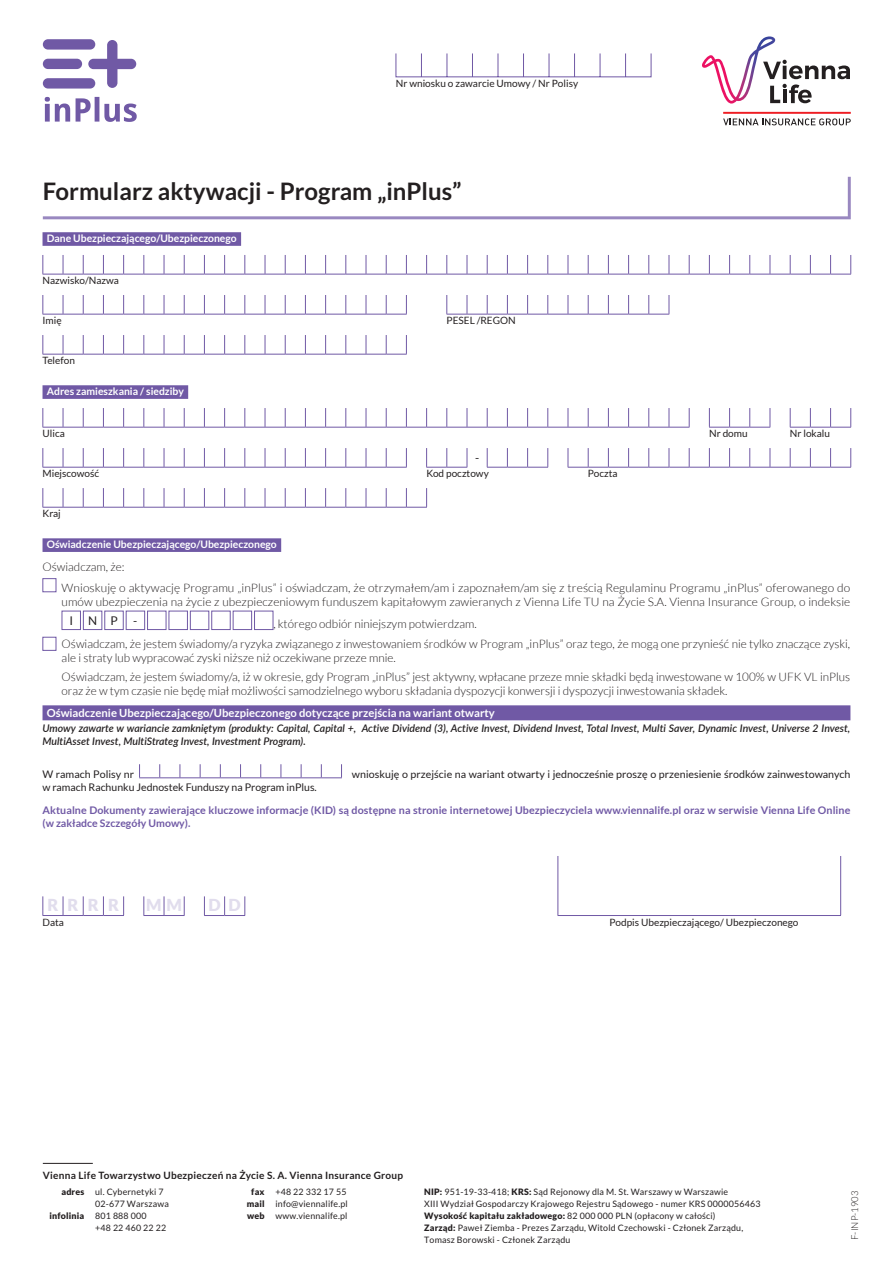
<style>
.page{position:relative;width:893px;height:1263px;background:#fff}
.page>*{position:absolute;margin:0;border:0;box-sizing:border-box;transform-origin:0 0}
.t1{font:700 24px "Lato";color:#231f20}
.t2{font:900 16.5px "Lato";color:#e1dded}
.KUP-_TEKST_W_RAMKA{font:12px "Lato";color:#231f20}
.KUP-_WCIETY_4_5{font:300 11.7px/14.1px "Lato";color:#231f20}
.tytul_bold_belka_7_5{font:700 11.25px "Lato";color:#fff}
.TEKST_7_PT_REGULAR_p{font:italic 600 10.5px/12.6px "Lato";color:#231f20}
.TEKST_7_PT_REGULAR_p-2{font:700 10.5px/12.6px "Lato";letter-spacing:.005em;color:#7059a5}
.TEKST_7_PT_REGULAR_p-3{font:10.5px "Lato";letter-spacing:.005em;color:#231f20}
.belka_3_2-_font_6_9{font:700 10.35px "Lato";color:#fff}
.KUP-_PODPISY_POD_P{font:10.05px "Lato";color:#231f20}
.t3{font:700 10.05px "Lato";letter-spacing:.025em;color:#231f20}
.t4{font:300 9.45px "Lato";color:#231f20}
.t5{font:8.85px/12px "Lato";letter-spacing:.02em;color:#231f20}
.t6{font:900 8.85px "Lato";letter-spacing:.02em;color:#231f20}
.s1{font-weight:900}
.s2{font-weight:400}
</style>
<div class="page">
<svg style="left:395px;top:53px;width:257px;height:24px"></svg>
<svg style="left:43px;top:177px;width:808px;height:42px"></svg>
<hr style="left:43px;top:1163px;width:50px;height:1px;background:#231f20">
<hr style="left:723px;top:112px;width:128px;height:2px;background:#ee1d23">
<svg style="left:723px;top:118px;width:128px;height:7px"></svg>
<svg style="left:702px;top:36px;width:148px;height:68px"></svg>
<svg style="left:43px;top:39px;width:94px;height:83px"></svg>
<div style="left:43px;top:232px;width:198px;height:14px;background:#7059a5"></div>
<div style="left:43px;top:385px;width:145px;height:14px;background:#7059a5"></div>
<div style="left:43px;top:538px;width:238px;height:14px;background:#7059a5"></div>
<div style="left:43px;top:705px;width:807px;height:15px;background:#7059a5"></div>
<svg style="left:43px;top:255px;width:808px;height:20px"></svg>
<svg style="left:43px;top:295px;width:364px;height:20px"></svg>
<svg style="left:446px;top:295px;width:224px;height:20px"></svg>
<svg style="left:43px;top:335px;width:364px;height:20px"></svg>
<svg style="left:709px;top:408px;width:62px;height:20px"></svg>
<svg style="left:790px;top:408px;width:61px;height:20px"></svg>
<svg style="left:43px;top:408px;width:647px;height:20px"></svg>
<svg style="left:568px;top:448px;width:283px;height:20px"></svg>
<svg style="left:43px;top:448px;width:364px;height:20px"></svg>
<svg style="left:426px;top:448px;width:42px;height:20px"></svg>
<svg style="left:487px;top:448px;width:61px;height:20px"></svg>
<svg style="left:43px;top:488px;width:384px;height:20px"></svg>
<div style="left:43px;top:578px;width:13px;height:14px;border:1px solid #7059a5"></div>
<div style="left:62px;top:611px;width:19px;height:19px;border:1px solid #7059a5"></div>
<div style="left:83px;top:611px;width:19px;height:19px;border:1px solid #7059a5"></div>
<div style="left:104px;top:611px;width:20px;height:19px;border:1px solid #7059a5"></div>
<div style="left:126px;top:611px;width:19px;height:19px;border:1px solid #7059a5"></div>
<div style="left:147px;top:611px;width:19px;height:19px;border:1px solid #7059a5"></div>
<div style="left:169px;top:611px;width:19px;height:19px;border:1px solid #7059a5"></div>
<div style="left:190px;top:611px;width:19px;height:19px;border:1px solid #7059a5"></div>
<div style="left:211px;top:611px;width:20px;height:19px;border:1px solid #7059a5"></div>
<div style="left:233px;top:611px;width:19px;height:19px;border:1px solid #7059a5"></div>
<div style="left:254px;top:611px;width:19px;height:19px;border:1px solid #7059a5"></div>
<div style="left:43px;top:637px;width:13px;height:14px;border:1px solid #7059a5"></div>
<svg style="left:139px;top:764px;width:203px;height:14px"></svg>
<hr style="left:558px;top:856px;width:1px;height:59px;background:#7059a5">
<hr style="left:840px;top:856px;width:1px;height:59px;background:#7059a5">
<hr style="left:558px;top:915px;width:283px;height:1px;background:#7059a5">
<svg style="left:43px;top:896px;width:81px;height:20px"></svg>
<svg style="left:144px;top:896px;width:41px;height:20px"></svg>
<svg style="left:204px;top:896px;width:41px;height:20px"></svg>
<p class="KUP-_PODPISY_POD_P" style="left:396px;top:78px;width:184px">Nr wniosku o zawarcie Umowy / Nr Polisy</p>
<p class="t1" style="left:43px;top:177px;width:420px">Formularz aktywacji - Program „inPlus”</p>
<p class="belka_3_2-_font_6_9" style="left:47px;top:232px;width:191px">Dane Ubezpieczającego/Ubezpieczonego</p>
<p class="KUP-_PODPISY_POD_P" style="left:43px;top:275px;width:78px">Nazwisko/Nazwa</p>
<p class="KUP-_PODPISY_POD_P" style="left:43px;top:315px;width:21px">Imię</p>
<p class="KUP-_PODPISY_POD_P" style="left:447px;top:315px;width:71px">PESEL /REGON</p>
<p class="KUP-_PODPISY_POD_P" style="left:43px;top:355px;width:34px">Telefon</p>
<p class="belka_3_2-_font_6_9" style="left:47px;top:386px;width:139px">Adres zamieszkania / siedziby</p>
<p class="KUP-_PODPISY_POD_P" style="left:43px;top:428px;width:24px">Ulica</p>
<p class="KUP-_PODPISY_POD_P" style="left:709px;top:428px;width:40px">Nr domu</p>
<p class="KUP-_PODPISY_POD_P" style="left:790px;top:428px;width:42px">Nr lokalu</p>
<p class="KUP-_TEKST_W_RAMKA" style="left:475px;top:451px;width:6px">-</p>
<p class="KUP-_PODPISY_POD_P" style="left:43px;top:468px;width:58px">Miejscowość</p>
<p class="KUP-_PODPISY_POD_P" style="left:426px;top:468px;width:64px">Kod pocztowy</p>
<p class="KUP-_PODPISY_POD_P" style="left:588px;top:468px;width:31px">Poczta</p>
<p class="KUP-_PODPISY_POD_P" style="left:43px;top:508px;width:20px">Kraj</p>
<p class="belka_3_2-_font_6_9" style="left:47px;top:539px;width:232px">Oświadczenie Ubezpieczającego/Ubezpieczonego</p>
<p class="KUP-_WCIETY_4_5" style="left:43px;top:560px;width:84px">Oświadczam, że:</p>
<p class="KUP-_WCIETY_4_5" style="left:62px;top:581px;width:790px">Wnioskuję o aktywację Programu „inPlus” i oświadczam, że otrzymałem/am i zapoznałem/am się z treścią Regulaminu Programu „inPlus” oferowanego do umów ubezpieczenia na życie z ubezpieczeniowym funduszem kapitałowym zawieranych z Vienna Life TU na Życie S.A. Vienna Insurance Group, o indeksie</p>
<p class="KUP-_TEKST_W_RAMKA" style="left:69px;top:614px;width:5px">I</p>
<p class="KUP-_TEKST_W_RAMKA" style="left:88px;top:614px;width:11px">N</p>
<p class="KUP-_TEKST_W_RAMKA" style="left:110px;top:614px;width:9px">P</p>
<p class="KUP-_TEKST_W_RAMKA" style="left:133px;top:614px;width:6px">-</p>
<p class="KUP-_WCIETY_4_5" style="left:273px;top:616px;width:205px">, którego odbiór niniejszym potwierdzam.</p>
<p class="KUP-_WCIETY_4_5" style="left:62px;top:637px;width:790px">Oświadczam, że jestem świadomy/a ryzyka związanego z inwestowaniem środków w Program „inPlus” oraz tego, że mogą one przynieść nie tylko znaczące zyski, ale i straty lub wypracować zyski niższe niż oczekiwane przeze mnie.</p>
<p class="KUP-_WCIETY_4_5" style="left:62px;top:670px;width:790px">Oświadczam, że jestem świadomy/a, iż w okresie, gdy Program „inPlus” jest aktywny, wpłacane przeze mnie składki będą inwestowane w 100% w UFK VL inPlus oraz że w tym czasie nie będę miał możliwości samodzielnego wyboru składania dyspozycji konwersji i dyspozycji inwestowania składek.</p>
<p class="tytul_bold_belka_7_5" style="left:47px;top:707px;width:450px">Oświadczenie Ubezpieczającego/Ubezpieczonego dotyczące przejścia na wariant otwarty</p>
<p class="TEKST_7_PT_REGULAR_p" style="left:43px;top:722px;width:809px">Umowy zawarte w wariancie zamkniętym (produkty: Capital, Capital +, Active Dividend (3), Active Invest, Dividend Invest, Total Invest, Multi Saver, Dynamic Invest, Universe 2 Invest,<br>MultiAsset Invest, MultiStrateg Invest, Investment Program).</p>
<p class="TEKST_7_PT_REGULAR_p-3" style="left:43px;top:768px;width:93px">W ramach Polisy nr</p>
<p class="TEKST_7_PT_REGULAR_p-3" style="left:352px;top:768px;width:500px">wnioskuję o przejście na wariant otwarty i jednocześnie proszę o przeniesienie środków zainwestowanych</p>
<p class="TEKST_7_PT_REGULAR_p-3" style="left:43px;top:781px;width:276px">w ramach Rachunku Jednostek Funduszy na Program inPlus.</p>
<p class="TEKST_7_PT_REGULAR_p-2" style="left:43px;top:804px;width:809px">Aktualne Dokumenty zawierające kluczowe informacje (KID) są dostępne na stronie internetowej Ubezpieczyciela www.viennalife.pl oraz w serwisie Vienna Life Online (w zakładce Szczegóły Umowy).</p>
<p class="t2" style="left:47px;top:895px;width:73px">RRRR</p>
<p class="t2" style="left:146px;top:895px;width:37px">M M</p>
<p class="t2" style="left:208px;top:895px;width:34px">D D</p>
<p class="KUP-_PODPISY_POD_P" style="left:43px;top:916px;width:23px">Data</p>
<p class="KUP-_PODPISY_POD_P" style="left:609px;top:916px;width:191px">Podpis Ubezpieczającego/ Ubezpieczonego</p>
<p class="t3" style="left:43px;top:1169px;width:362px">Vienna Life Towarzystwo Ubezpieczeń na Życie S. A. Vienna Insurance Group</p>
<p class="t5" style="left:61px;top:1185px;width:104px"><span class="s1">adres</span> ul. Cybernetyki 7</p>
<p class="t5" style="left:95px;top:1197px;width:75px">02-677 Warszawa</p>
<p class="t6" style="left:49px;top:1210px;width:99px">infolinia <span class="s2">801 888 000</span></p>
<p class="t5" style="left:95px;top:1221px;width:73px">+48 22 460 22 22</p>
<p class="t5" style="left:247px;top:1185px;width:103px;text-align:center"><span class="s1">fax</span> +48 22 332 17 55 <span class="s1">mail</span> info@viennalife.pl <span class="s1">web</span> www.viennalife.pl</p>
<p class="t5" style="left:424px;top:1185px;width:338px"><span class="s1">NIP:</span> 951-19-33-418; <span class="s1">KRS:</span> Sąd Rejonowy dla M. St. Warszawy w Warszawie<br>XIII Wydział Gospodarczy Krajowego Rejestru Sądowego - numer KRS 0000056463<br><span class="s1">Wysokość kapitału zakładowego:</span> 82 000 000 PLN (opłacony w całości)<br><span class="s1">Zarząd:</span> Paweł Ziemba - Prezes Zarządu, Witold Czechowski - Członek Zarządu, Tomasz Borowski - Członek Zarządu</p>
<p class="t4" style="left:850px;top:1240px;width:51px;rotate:-90deg">F-INP-1903</p>
</div>
